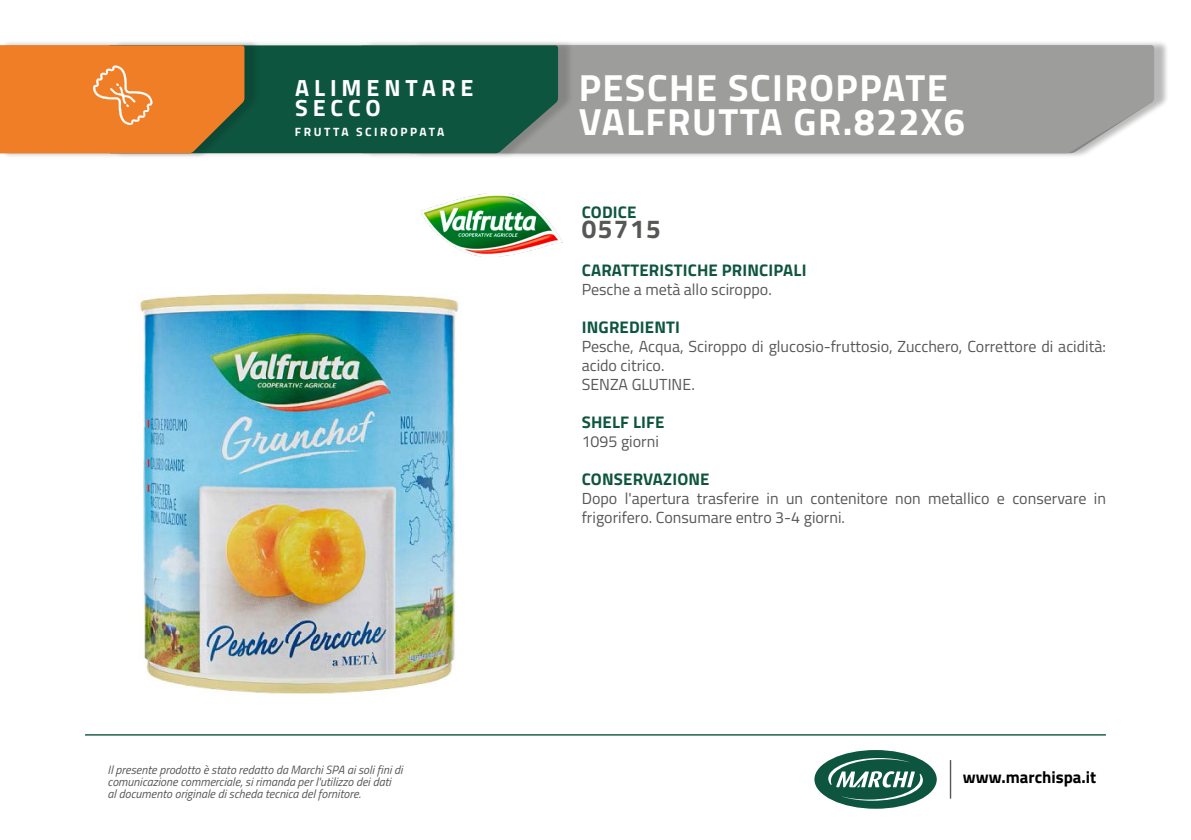
<style>
.page{position:relative;width:1191px;height:840px;background:#fff}
.page>*{position:absolute;margin:0;border:0;box-sizing:border-box;transform-origin:0 0}
.t1{font:700 37.8px/34.2px "Titillium Web";letter-spacing:.04em;color:#fff}
.t2{font:700 26px "Titillium Web";letter-spacing:.06em;color:#575756}
.t3{font:700 23.4px "Titillium Web";letter-spacing:.21em;color:#fff}
.t4{font:700 16.8px "Titillium Web";letter-spacing:.01em;color:#0e5540}
.t5{font:700 16.8px "Titillium Web";color:#000}
.t6{font:16px/19px "Titillium Web";color:#575756}
.t7{font:italic 12px/12px "Titillium Web";color:#575756}
.t8{font:700 12px "Titillium Web";letter-spacing:.21em;color:#fff}
</style>
<div class="page">
<div style="left:365px;top:40px;width:804px;height:119px;background:#000;opacity:.15"></div>
<div style="left:574px;top:45px;width:580px;height:108px;background:#9d9d9c"></div>
<div style="left:113px;top:40px;width:461px;height:119px;background:#000;opacity:.15"></div>
<div style="left:260px;top:45px;width:298px;height:108px;background:#0e5540"></div>
<div style="left:0;top:40px;width:260px;height:119px;background:#000;opacity:.15"></div>
<svg style="left:0;top:45px;width:244px;height:108px;background:#e37e2b"></svg>
<img style="left:139px;top:293px;width:320px;height:401px">
<img style="left:421px;top:193px;width:141px;height:63px">
<hr style="left:949px;top:759px;width:2px;height:39px;background:#575756">
<div style="left:814px;top:749px;width:122px;height:59px;background:#0e5540;border-radius:50%"></div>
<svg style="left:828px;top:757px;width:95px;height:43px"></svg>
<hr style="left:85px;top:733px;width:1021px;height:2px;background:#0e5540">
<p class="t3" style="left:295px;top:70px;width:180px">ALIMENTARE</p>
<p class="t3" style="left:295px;top:89px;width:87px">SECCO</p>
<p class="t8" style="left:295px;top:122px;width:151px">FRUTTA SCIROPPATA</p>
<p class="t7" style="left:108px;top:762px;width:296px">Il presente prodotto è stato redatto da Marchi SPA ai soli fini di comunicazione commerciale, si rimanda per l'utilizzo dei dati<br>al documento originale di scheda tecnica del fornitore.</p>
<p class="t1" style="left:578px;top:69px;width:388px">PESCHE SCIROPPATE<br>VALFRUTTA GR.822X6</p>
<p class="t1" style="left:582px;top:71px;width:473px">L CAMEMBERT LONG LIFE<br>G.125 X24</p>
<p class="t4" style="left:582px;top:199px;width:56px">CODICE</p>
<p class="t2" style="left:581px;top:208px;width:81px">05715</p>
<p class="t4" style="left:582px;top:257px;width:226px">CARATTERISTICHE PRINCIPALI</p>
<p class="t6" style="left:581px;top:279px;width:192px">Pesche a metà allo sciroppo.</p>
<p class="t4" style="left:582px;top:314px;width:100px">INGREDIENTI</p>
<p class="t6" style="left:581px;top:336px;width:526px">Pesche, Acqua, Sciroppo di glucosio-fruttosio, Zucchero, Correttore di acidità: acido citrico.</p>
<p class="t6" style="left:581px;top:374px;width:115px">SENZA GLUTINE.</p>
<p class="t4" style="left:582px;top:409px;width:84px">SHELF LIFE</p>
<p class="t6" style="left:581px;top:431px;width:79px">1095 giorni</p>
<p class="t4" style="left:582px;top:466px;width:129px">CONSERVAZIONE</p>
<p class="t6" style="left:581px;top:488px;width:526px">Dopo l'apertura trasferire in un contenitore non metallico e conservare in frigorifero. Consumare entro 3-4 giorni.</p>
<p class="t5" style="left:963px;top:764px;width:135px">www.marchispa.it</p>
</div>
